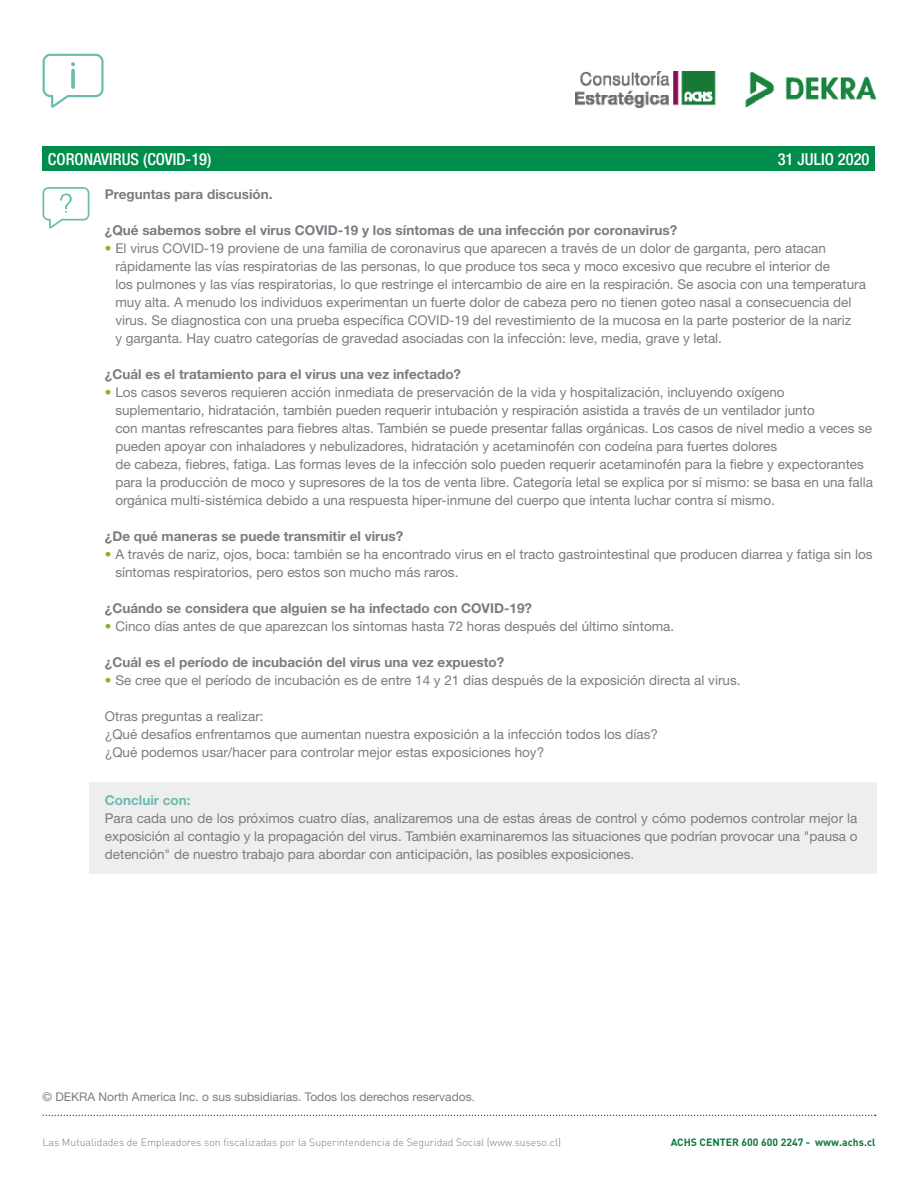
<style>
.page{position:relative;width:918px;height:1188px;background:#fff}
.page>*{position:absolute;margin:0;border:0;box-sizing:border-box;transform-origin:0 0}
.t1{font:500 condensed 16.5px "Helvetica Neue LT Std";color:#fff}
.t2{font:13.5px/18px "Helvetica Neue LT Std";color:#787d82}
.t3{font:700 13.5px "Helvetica Neue LT Std";color:#787d82}
.t4{font:700 13.5px "Helvetica Neue LT Std";color:#6bbbae}
.t5{font:12px "Helvetica Neue LT Std";color:#787d82}
.t6{font:300 10.5px "DIN Pro";color:#787d83}
.t7{font:700 10.5px "DIN Pro";color:#0d793d}
.s1{color:#84b727}
</style>
<div class="page">
<div style="left:89px;top:782px;width:788px;height:92px;background:#eee"></div>
<div style="left:43px;top:147px;width:832px;height:24px;background:#008c4a"></div>
<svg style="left:43px;top:1115px;width:833px;height:1px"></svg>
<svg style="left:43px;top:54px;width:61px;height:54px"></svg>
<img style="left:575px;top:72px;width:300px;height:36px">
<svg style="left:43px;top:187px;width:46px;height:42px"></svg>
<p class="t1" style="left:48px;top:149px;width:165px">CORONAVIRUS (COVID-19(</p>
<p class="t1" style="left:778px;top:150px;width:93px">31 JULIO 2020</p>
<p class="t3" style="left:105px;top:186px;width:169px">Preguntas para discusión.</p>
<p class="t3" style="left:105px;top:222px;width:574px">¿Qué sabemos sobre el virus COVID-19 y los síntomas de una infección por coronavirus?</p>
<p class="t2" style="left:115px;top:239px;width:752px;text-indent:-11px"><span class="s1">•</span> El virus COVID-19 proviene de una familia de coronavirus que aparecen a través de un dolor de garganta, pero atacan rápidamente las vías respiratorias de las personas lo, que produce tos seca y moco excesivo que recubre el interior de<br>los pulmones y las vías respiratorias lo, que restringe el intercambio de aire en la respiración. Se asocia con una temperatura muy alta A. menudo los individuos experimentan un fuerte dolor de cabeza pero no tienen goteo nasal a consecuencia del virus. Se diagnostica con una prueba específica COVID-19 del revestimiento de la mucosa en la parte posterior de la nariz<br>y garganta. Hay cuatro categorías de gravedad asociadas con la infección: leve, media, grave y letal.</p>
<p class="t3" style="left:105px;top:366px;width:358px">¿Cuál es el tratamiento para el virus una vez infectado?</p>
<p class="t2" style="left:115px;top:383px;width:759px;text-indent:-11px"><span class="s1">•</span> Los casos severos requieren acción inmediata de preservación de la vida y hospitalización, incluyendo oxígeno suplementario, hidratación, también pueden requerir intubación y respiración asistida a través de un ventilador junto<br>con mantas refrescantes para fiebres altas. También se puede presentar fallas orgánicas. Los casos de nivel medio a veces se pueden apoyar con inhaladores y nebulizadores, hidratación y acetaminofén con codeína para fuertes dolores<br>de cabeza, fiebres, fatiga. Las formas leves de la infección solo pueden requerir acetaminofén para la fiebre y expectorantes para la producción de moco y supresores de la tos de venta libre. Categoría letal se explica por sí mismo: se basa en una falla orgánica multi-sistémica debido a una respuesta hiper-inmune del cuerpo que intenta luchar contra sí mismo.</p>
<p class="t3" style="left:105px;top:528px;width:300px">¿De qué maneras se puede transmitir el virus?</p>
<p class="t2" style="left:115px;top:545px;width:759px;text-indent:-11px"><span class="s1">•</span> A través de nariz, ojos, boca: también se ha encontrado virus en el tracto gastrointestinal que producen diarrea y fatiga sin los síntomas respiratorios, pero estos son mucho más raros.</p>
<p class="t3" style="left:105px;top:600px;width:429px">¿Cuándo se considera que alguien se ha infectado con COVID-19?</p>
<p class="t2" style="left:105px;top:617px;width:571px"><span class="s1">•</span> Cinco días antes de que aparezcan los síntomas hasta 72 horas después del último síntoma.</p>
<p class="t3" style="left:105px;top:654px;width:401px">¿Cuál es el período de incubación del virus una vez expuesto?</p>
<p class="t2" style="left:105px;top:671px;width:637px"><span class="s1">•</span> Se cree que el período de incubación es de entre 14 y 21 días después de la exposición directa al virus.</p>
<p class="t2" style="left:105px;top:707px;width:160px">Otras preguntas a realizar:</p>
<p class="t2" style="left:105px;top:725px;width:555px">¿Qué desafíos enfrentamos que aumentan nuestra exposición laa infección todos los días?</p>
<p class="t2" style="left:105px;top:743px;width:441px">¿Qué podemos usar/hacer para controlar mejor estas exposiciones hoy?</p>
<p class="t4" style="left:105px;top:791px;width:87px">Concluir con:</p>
<p class="t2" style="left:105px;top:809px;width:754px;text-align:justify">Para cada uno de los próximos cuatro días, analizaremos una de estas áreas de control y cómo podemos controlar mejor la exposición al contagio lay propagación del virus. También examinaremos las situaciones que podrían provocar una "pausa o detención" de nuestro trabajo para abordar con anticipación, las posibles exposiciones.</p>
<p class="t5" style="left:43px;top:1089px;width:434px">© DEKRA North America Inc o. sus subsidiarias. Todos los derechos reservados.</p>
<p class="t6" style="left:43px;top:1135px;width:520px">Las Mutualidades de Empleadores son fiscalizadas por la Superintendencia de Seguridad Social (www.suseso.cl)</p>
<p class="t7" style="left:671px;top:1135px;width:141px">ACHS CENTER 600 600 2247 -</p>
<p class="t7" style="left:815px;top:1135px;width:62px">www.achs.cl</p>
</div>
